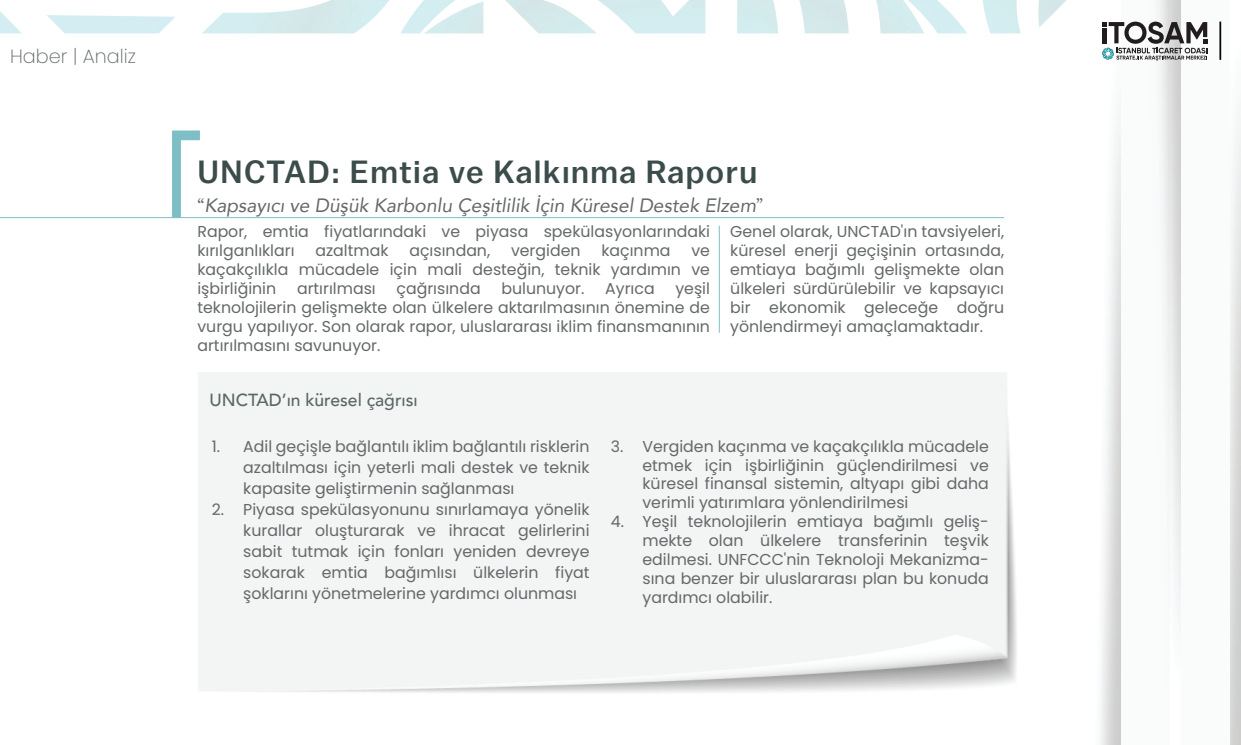
<style>
.page{position:relative;width:1241px;height:745px;background:#fff}
.page>*{position:absolute;margin:0;border:0;box-sizing:border-box;transform-origin:0 0}
.t1{font:500 32.02px "Balto";letter-spacing:.045em;color:#3b4c4b}
.t2{font:italic 19.25px "Avenir";color:#646868}
.t3{font:200 19.25px "Poppins";color:#646868}
.t4{font:500 17.5px "Avenir";color:#5b6666}
.t5{font:15.75px/18.9px "Poppins";color:#646868;text-align:justify}
.s1{font-family:"Adobe Caslon Pro";font-style:normal}
</style>
<div class="page">
<div style="left:199px;top:373px;width:818px;height:320px;background:#f3f4f4"></div>
<div style="left:1181px;top:0;width:40px;height:744px;background:#fafbfb"></div>
<svg style="left:0;top:0;width:967px;height:33px"></svg>
<img style="left:982px;top:0;width:84px;height:33px">
<svg style="left:1102px;top:22px;width:105px;height:39px"></svg>
<hr style="left:1219px;top:22px;width:1px;height:38px;background:#040503">
<hr style="left:0;top:217px;width:1003px;height:1px;background:#7ebfc6">
<svg style="left:172px;top:130px;width:28px;height:87px"></svg>
<hr style="left:718px;top:226px;width:1px;height:106px;background:#7ebfc6">
<p class="t3" style="left:10px;top:45px;width:127px">Haber | Analiz</p>
<h1 class="t1" style="left:197px;top:152px;width:561px">UNCTAD: Emtia ve Kalkınma Raporu</h1>
<p class="t2" style="left:197px;top:193px;width:567px"><span class="s1">“</span>Kapsayıcı ve Düşük Karbonlu Çeşitlilik İçin Küresel Destek Elzem<span class="s1">”</span></p>
<p class="t5" style="left:197px;top:222px;width:514px">Rapor, emtia fiyatlarındaki ve piyasa spekülasyonlarındaki kırılganlıkları</p>
<p class="t5" style="left:730px;top:222px;width:275px">Genel olarak, UNCTAD'ın tavsiyeleri, küresel enerji geçişinin ortasında, emtiaya bağımlı gelişmekte olan ülkeleri sürdürülebilir ve kapsayıcı bir ekonomik geleceğe doğru yönlendirmeyi amaçlamaktadır.</p>
<p class="t5" style="left:315px;top:241px;width:75px">azaltmak</p>
<p class="t5" style="left:409px;top:241px;width:82px">açısından,</p>
<p class="t5" style="left:511px;top:241px;width:71px">vergiden</p>
<p class="t5" style="left:601px;top:241px;width:71px">kaçınma</p>
<p class="t5" style="left:197px;top:241px;width:514px;text-indent:494px">ve kaçakçılıkla mücadele için mali desteğin, teknik yardımın ve işbirliğinin</p>
<p class="t5" style="left:197px;top:279px;width:514px;text-indent:478px">yeşil teknolojilerin gelişmekte olan ülkelere aktarılmasının önemine de vurgu yapılıyor. Son olarak rapor, uluslararası iklim finansmanının artırılmasını savunuyor.</p>
<p class="t5" style="left:297px;top:279px;width:80px">artırılması</p>
<p class="t5" style="left:396px;top:279px;width:86px">çağrısında</p>
<p class="t5" style="left:501px;top:279px;width:84px">bulunuyor.</p>
<p class="t5" style="left:605px;top:279px;width:51px">Ayrıca</p>
<p class="t4" style="left:209px;top:385px;width:210px">UNCTAD’ın küresel çağrısı</p>
<p class="t5" style="left:243px;top:435px;width:348px;line-height:21px;text-indent:-32px">1. Adil geçişle bağlantılı iklim bağlantılı risklerin azaltılması için yeterli mali destek ve teknik kapasite geliştirmenin sağlanması</p>
<p class="t5" style="left:243px;top:498px;width:348px;line-height:21px;text-indent:-32px">2. Piyasa spekülasyonunu sınırlamaya yönelik kurallar oluşturarak ve ihracat gelirlerini sabit tutmak için fonları yeniden devreye sokarak emtia bağımlısı ülkelerin fiyat şoklarını yönetmelerine yardımcı olunması</p>
<p class="t5" style="left:642px;top:436px;width:348px;text-indent:-32px">3. Vergiden kaçınma ve kaçakçılıkla mücadele etmek için işbirliğinin güçlendirilmesi ve küresel finansal sistemin, altyapı gibi daha verimli yatırımlara yönlendirilmesi</p>
<p class="t5" style="left:642px;top:512px;width:348px;text-indent:-32px">4. Yeşil teknolojilerin emtiaya bağımlı geliş&shy;mekte olan ülkelere transferinin teşvik edilmesi. UNFCCC'nin Teknoloji Mekanizma&shy;sına benzer bir uluslararası plan bu konuda yardımcı olabilir.</p>
</div>
